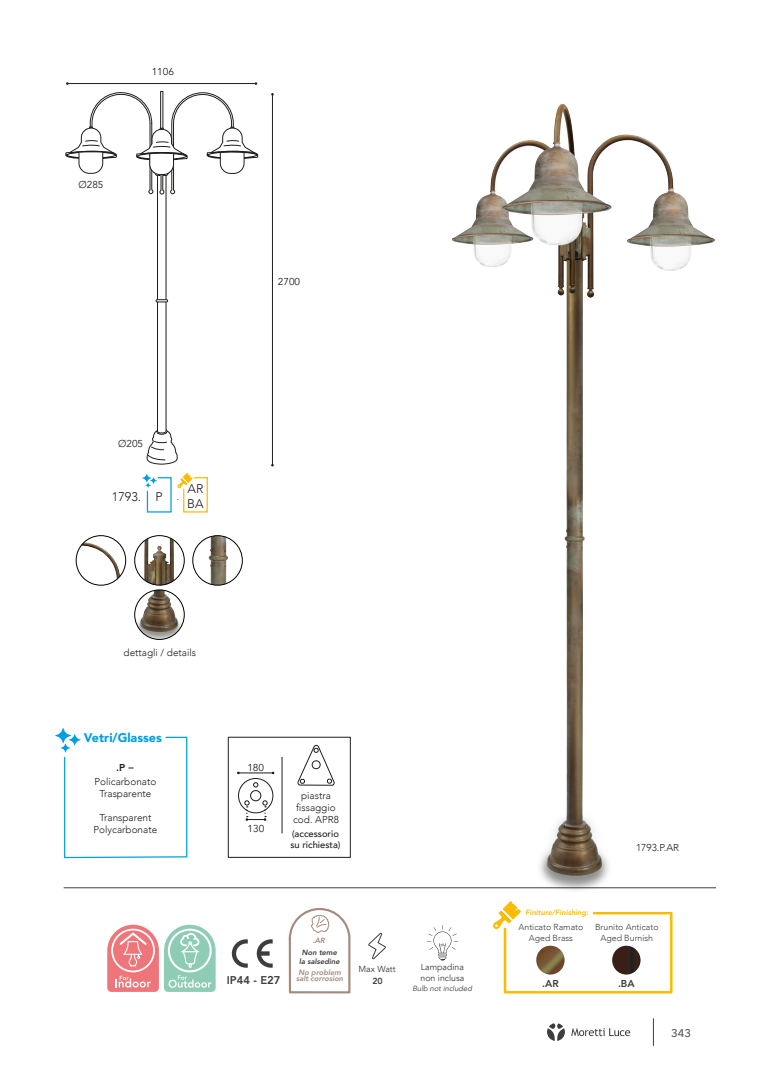
<style>
.page{position:relative;width:780px;height:1088px;background:#fff}
.page>*{position:absolute;margin:0;border:0;box-sizing:border-box;transform-origin:0 0}
.t1{font:900 12.5px "Avenir";color:#009fe3}
.t2{font:300 12.5px/15px "Avenir";color:#1d1d1b}
.t3{font:800 11.25px "Avenir";color:#3d3d3c}
.t4{font:500 11.25px "Avenir Next";color:#575756}
.t5{font:300 10px/12px "Avenir";color:#1d1d1b;text-align:center}
.t6{font:10px "Avenir";color:#1e1e1c}
.t7{font:800 10px "Avenir";color:#3d3d3c}
.t8{font:10px "Avenir";color:#1d1d1b}
.t9{font:800 10px "Avenir";color:#1d1d1b}
.t10{font:500 9.38px/11.2px "Avenir";color:#1d1d1b}
.t11{font:300 8.75px/10.5px "Avenir";color:#3d3d3c;text-align:center}
.t12{font:8.75px/10.5px "Avenir";color:#3d3d3c}
.t13{font:800 8.75px "Avenir";color:#3d3d3c}
.t14{font:italic 800 7.5px/6.2px "Avenir";color:#a48b7c;text-align:center}
.t15{font:italic 800 7.5px "Avenir";color:#fbbb00}
.t16{font:italic 800 7.5px/8.8px "Avenir";color:#3d3d3c;text-align:center}
.t17{font:italic 7.5px "Avenir";color:#3d3d3c}
.s1{font-weight:300}
</style>
<div class="page">
<svg style="left:288px;top:909px;width:63px;height:85px"></svg>
<svg style="left:493px;top:909px;width:180px;height:85px"></svg>
<svg style="left:536px;top:946px;width:28px;height:28px"></svg>
<svg style="left:612px;top:946px;width:28px;height:28px"></svg>
<hr style="left:64px;top:887px;width:652px;height:1px;background:#3d3d3c">
<svg style="left:427px;top:925px;width:31px;height:36px"></svg>
<svg style="left:232px;top:939px;width:16px;height:29px"></svg>
<svg style="left:257px;top:939px;width:16px;height:29px"></svg>
<svg style="left:368px;top:932px;width:18px;height:28px"></svg>
<svg style="left:107px;top:925px;width:109px;height:67px"></svg>
<img style="left:425px;top:103px;width:291px;height:806px">
<img style="left:76px;top:536px;width:50px;height:49px;border-radius:25px">
<div style="left:76px;top:535px;width:50px;height:50px;border:1px solid #000;border-radius:50%"></div>
<img style="left:193px;top:536px;width:49px;height:49px;border-radius:25px">
<div style="left:193px;top:535px;width:49px;height:50px;border:1px solid #000;border-radius:50%"></div>
<img style="left:135px;top:590px;width:49px;height:49px;border-radius:25px">
<div style="left:135px;top:590px;width:49px;height:49px;border:1px solid #000;border-radius:50%"></div>
<img style="left:135px;top:536px;width:49px;height:49px;border-radius:25px">
<div style="left:135px;top:535px;width:49px;height:50px;border:1px solid #000;border-radius:50%"></div>
<svg style="left:55px;top:728px;width:133px;height:131px"></svg>
<div style="left:228px;top:737px;width:123px;height:121px;border:1px solid #1d1d1b"></div>
<svg style="left:237px;top:772px;width:37px;height:49px"></svg>
<svg style="left:297px;top:744px;width:37px;height:41px"></svg>
<hr style="left:282px;top:757px;width:1px;height:76px;background:#1d1d1b">
<hr style="left:272px;top:94px;width:1px;height:371px;background:#1e1e1c">
<hr style="left:68px;top:83px;width:188px;height:1px;background:#1e1e1c">
<svg style="left:66px;top:91px;width:192px;height:422px"></svg>
<svg style="left:571px;top:1028px;width:59px;height:8px"></svg>
<svg style="left:547px;top:1023px;width:18px;height:18px"></svg>
<svg style="left:653px;top:1018px;width:1px;height:28px"></svg>
<p class="t6" style="left:78px;top:178px;width:27px"><span class="s1">Ø</span>285</p>
<p class="t6" style="left:152px;top:66px;width:24px">1106</p>
<p class="t6" style="left:278px;top:275px;width:24px">2700</p>
<p class="t6" style="left:118px;top:437px;width:27px"><span class="s1">Ø</span>205</p>
<p class="t2" style="left:112px;top:489px;width:31px">1793.</p>
<p class="t2" style="left:187px;top:482px;width:18px">AR<br>BA</p>
<p class="t2" style="left:155px;top:489px;width:9px">P</p>
<p class="t5" style="left:176px;top:490px;width:4px">.</p>
<p class="t5" style="left:123px;top:646px;width:74px">dettagli / details</p>
<p class="t1" style="left:84px;top:726px;width:80px">Vetri/Glasses</p>
<p class="t9" style="left:116px;top:760px;width:20px">.P <span class="s1">=</span></p>
<p class="t5" style="left:94px;top:776px;width:63px">Policarbonato<br>Trasparente</p>
<p class="t5" style="left:93px;top:812px;width:65px">Transparent<br>Polycarbonate</p>
<p class="t8" style="left:247px;top:762px;width:18px">180</p>
<p class="t8" style="left:247px;top:822px;width:18px">130</p>
<p class="t5" style="left:293px;top:789px;width:47px">piastra fissaggio cod. APR8</p>
<p class="t10" style="left:290px;top:827px;width:51px">(accessorio su richiesta)</p>
<p class="t3" style="left:227px;top:971px;width:55px">IP44 - E27</p>
<p class="t14" style="left:312px;top:937px;width:14px">.AR</p>
<p class="t16" style="left:299px;top:948px;width:42px">Non teme la salsedine</p>
<p class="t14" style="left:296px;top:969px;width:49px">No problem salt corrosion</p>
<p class="t12" style="left:358px;top:964px;width:39px">Max Watt</p>
<p class="t13" style="left:372px;top:974px;width:12px">20</p>
<p class="t12" style="left:420px;top:962px;width:45px">Lampadina non inclusa</p>
<p class="t17" style="left:412px;top:984px;width:61px">Bulb not included</p>
<p class="t15" style="left:525px;top:908px;width:65px">Finiture/Finishing:</p>
<p class="t5" style="left:636px;top:841px;width:44px">1793.P.AR</p>
<p class="t11" style="left:518px;top:922px;width:66px">Anticato Ramato<br>Aged Brass</p>
<p class="t11" style="left:595px;top:922px;width:65px">Brunito Anticato<br>Aged Burnish</p>
<p class="t7" style="left:542px;top:975px;width:18px">.AR</p>
<p class="t7" style="left:618px;top:975px;width:18px">.BA</p>
<p class="t4" style="left:671px;top:1023px;width:22px">343</p>
</div>
